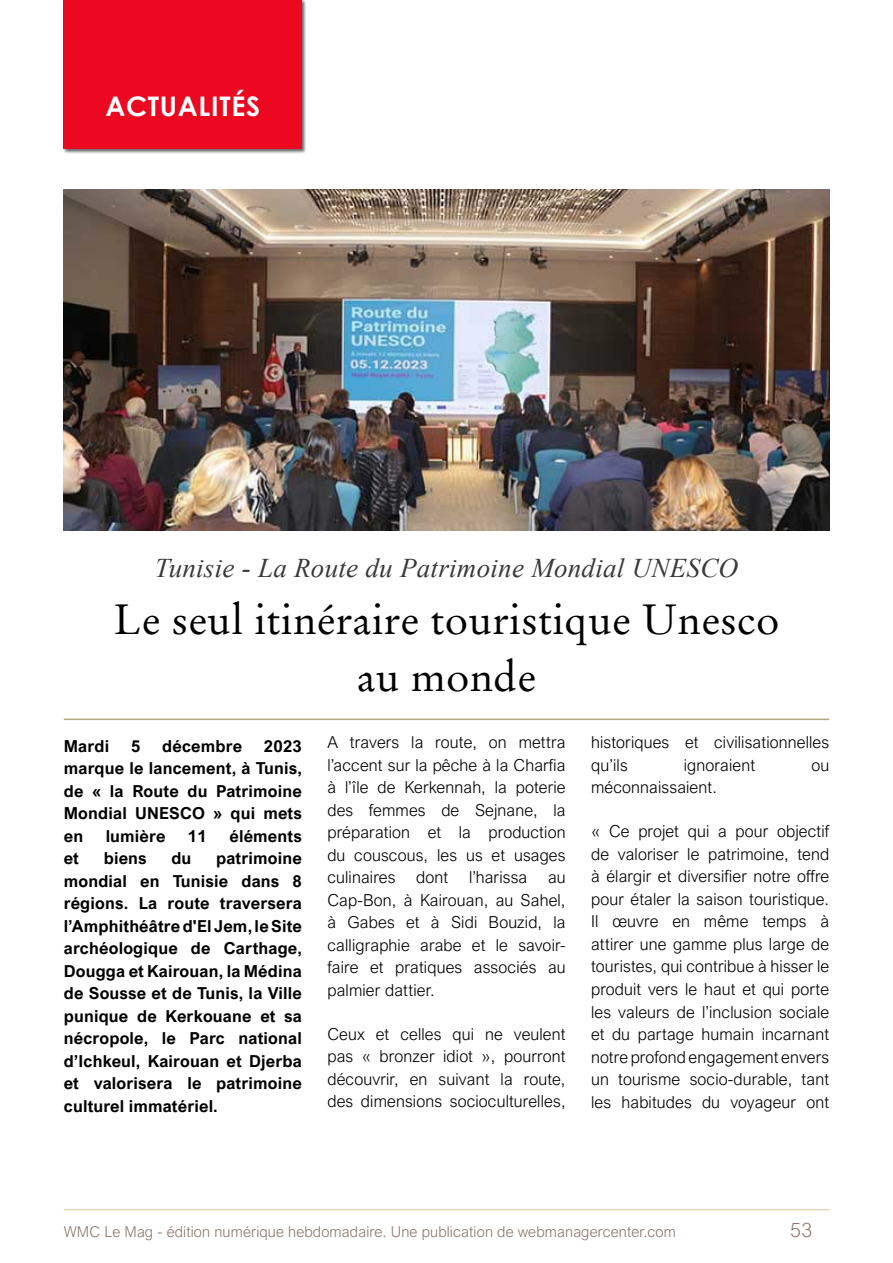
<style>
.page{position:relative;width:893px;height:1263px;background:#fff}
.page>*{position:absolute;margin:0;border:0;box-sizing:border-box;transform-origin:0 0}
.t1{font:42px/57px "Stempel Garamond W04";letter-spacing:.01em;color:#000;text-align:center}
.t2{font:italic 27px "Times New Roman";letter-spacing:.01em;color:#3a3938}
.t3{font:700 27px "Century Gothic";letter-spacing:.025em;color:#fff}
.t4{font:300 19.5px "Arial Nova W07";color:#8b776e}
.t5{font:300 16.5px/22.5px "Arial Nova";letter-spacing:.01em;color:#000;text-align:justify}
.t6{font:700 16.5px/22.5px "Arial Nova W07";letter-spacing:.01em;color:#000;text-align:justify}
.t7{font:300 15px "Arial Nova W07";letter-spacing:.01em;color:#8b776e}
</style>
<div class="page">
<hr style="left:64px;top:1209px;width:765px;height:1px;background:#e0cda9">
<div style="left:63px;top:0;width:244px;height:154px;background:#000;opacity:.6"></div>
<div style="left:64px;top:0;width:238px;height:149px;background:#ec0821"></div>
<hr style="left:64px;top:719px;width:765px;height:1px;background:#b7a886">
<img style="left:64px;top:190px;width:765px;height:340px">
<h2 class="t3" style="left:106px;top:86px;width:156px">ACTUALITÉS</h2>
<h2 class="t2" style="left:155px;top:549px;width:585px">Tunisie - La Route du Patrimoine Mondial UNESCO</h2>
<h1 class="t1" style="left:113px;top:591px;width:668px">Le seul itinéraire touristique Unesco au monde</h1>
<p class="t6" style="left:64px;top:734px;width:47px">Mardi</p>
<p class="t6" style="left:131px;top:734px;width:11px">5</p>
<p class="t6" style="left:162px;top:734px;width:81px">décembre</p>
<p class="t6" style="left:64px;top:734px;width:240px;text-indent:200px">2023 marque le lancement, à Tunis, de « la Route du Patrimoine Mondial UNESCO » qui mets en</p>
<p class="t6" style="left:106px;top:824px;width:61px">lumière</p>
<p class="t6" style="left:188px;top:824px;width:20px">11</p>
<p class="t6" style="left:229px;top:824px;width:74px">éléments</p>
<p class="t6" style="left:64px;top:847px;width:17px">et</p>
<p class="t6" style="left:104px;top:847px;width:44px">biens</p>
<p class="t6" style="left:171px;top:847px;width:21px">du</p>
<p class="t6" style="left:64px;top:847px;width:240px;text-indent:152px">patrimoine mondial en Tunisie dans 8 régions. La route traversera l’Amphithéâtre d'El Jem, le Site archéologique de Carthage, Dougga et Kairouan, la Médina de Sousse et de Tunis, la Ville punique de Kerkouane et sa nécropole, le Parc national d’Ichkeul, Kairouan et Djerba et valorisera le patrimoine culturel immatériel.</p>
<p class="t5" style="left:327px;top:731px;width:240px">A travers la route, on mettra l’accent sur la pêche à la Charfia à l’île de Kerkennah, la poterie des femmes de Sejnane, la préparation et la production du couscous, les us et usages culinaires</p>
<p class="t5" style="left:416px;top:866px;width:34px">dont</p>
<p class="t5" style="left:469px;top:866px;width:60px">l’harissa</p>
<p class="t5" style="left:327px;top:866px;width:240px;text-indent:221px">au Cap-Bon, à Kairouan, au Sahel, à Gabes et à Sidi Bouzid, la calligraphie arabe et le savoir&shy;faire et pratiques associés au palmier dattier.</p>
<p class="t5" style="left:327px;top:1023px;width:240px">Ceux et celles qui ne veulent pas « bronzer idiot », pourront découvrir, en suivant la route, des dimensions socioculturelles,</p>
<p class="t5" style="left:591px;top:731px;width:240px">historiques et civilisationnelles qu’ils</p>
<p class="t5" style="left:684px;top:754px;width:73px">ignoraient</p>
<p class="t5" style="left:811px;top:754px;width:19px">ou</p>
<p class="t5" style="left:591px;top:776px;width:128px">méconnaissaient.</p>
<p class="t5" style="left:591px;top:820px;width:240px">« Ce projet qui a pour objectif de valoriser le patrimoine, tend à élargir et diversifier notre offre pour étaler la saison touristique.<br>Il œuvre en même temps à attirer une gamme plus large de touristes, qui contribue à hisser le produit vers le haut et qui porte les valeurs de l’inclusion sociale et du partage humain incarnant notre profond engagement envers un tourisme socio-durable, tant les habitudes du voyageur ont</p>
<p class="t7" style="left:64px;top:1223px;width:614px">WMC Le Mag - édition numérique hebdomadaire. Une publication de webmanagercenter.com</p>
<p class="t4" style="left:790px;top:1219px;width:23px">53</p>
</div>
